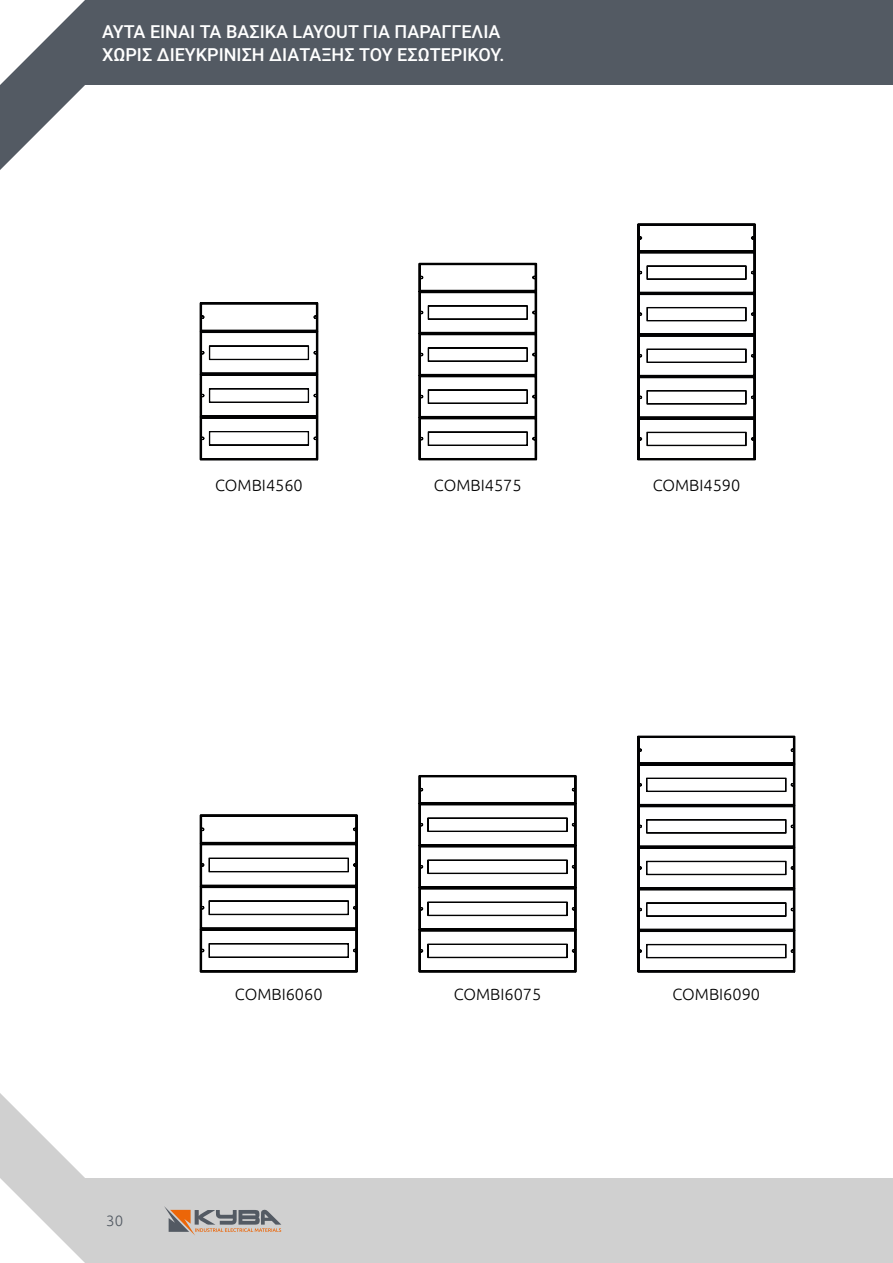
<style>
.page{position:relative;width:893px;height:1263px;background:#fff}
.page>*{position:absolute;margin:0;border:0;box-sizing:border-box;transform-origin:0 0}
.t1{font:500 18px/22.5px "Roboto";color:#fff}
.t2{font:300 16.35px "Ubuntu";color:#000}
.t3{font:300 15px "Ubuntu";color:#535a63}
</style>
<div class="page">
<div style="left:0;top:1178px;width:893px;height:85px;background:#d0d0d0"></div>
<div style="left:0;top:0;width:893px;height:85px;background:#535a63"></div>
<svg style="left:164px;top:1206px;width:117px;height:29px"></svg>
<svg style="left:0;top:1093px;width:85px;height:170px"></svg>
<svg style="left:0;top:0;width:85px;height:170px"></svg>
<svg style="left:200px;top:302px;width:118px;height:159px"></svg>
<svg style="left:200px;top:814px;width:158px;height:159px"></svg>
<svg style="left:418px;top:262px;width:119px;height:198px"></svg>
<svg style="left:418px;top:775px;width:159px;height:198px"></svg>
<svg style="left:637px;top:223px;width:119px;height:238px"></svg>
<svg style="left:637px;top:735px;width:158px;height:238px"></svg>
<p class="t1" style="left:102px;top:20px;width:404px">ΑΥΤΑ ΕΙΝΑΙ ΤΑ ΒΑΣΙΚΑ LAYOUT ΓΙΑ ΠΑΡΑΓΓΕΛΙΑ<br>ΧΩΡΙΣ ΔΙΕΥΚΡΙΝΙΣΗ ΔΙΑΤΑΞΗΣ ΤΟΥ ΕΣΩΤΕΡΙΚΟΥ.</p>
<p class="t2" style="left:215px;top:476px;width:89px">COMBI4560</p>
<p class="t2" style="left:434px;top:476px;width:89px">COMBI4575</p>
<p class="t2" style="left:653px;top:476px;width:89px">COMBI4590</p>
<p class="t3" style="left:106px;top:1212px;width:18px">30</p>
<p class="t2" style="left:235px;top:984px;width:89px">COMBI6060</p>
<p class="t2" style="left:454px;top:984px;width:89px">COMBI6075</p>
<p class="t2" style="left:672px;top:984px;width:89px">COMBI6090</p>
</div>
